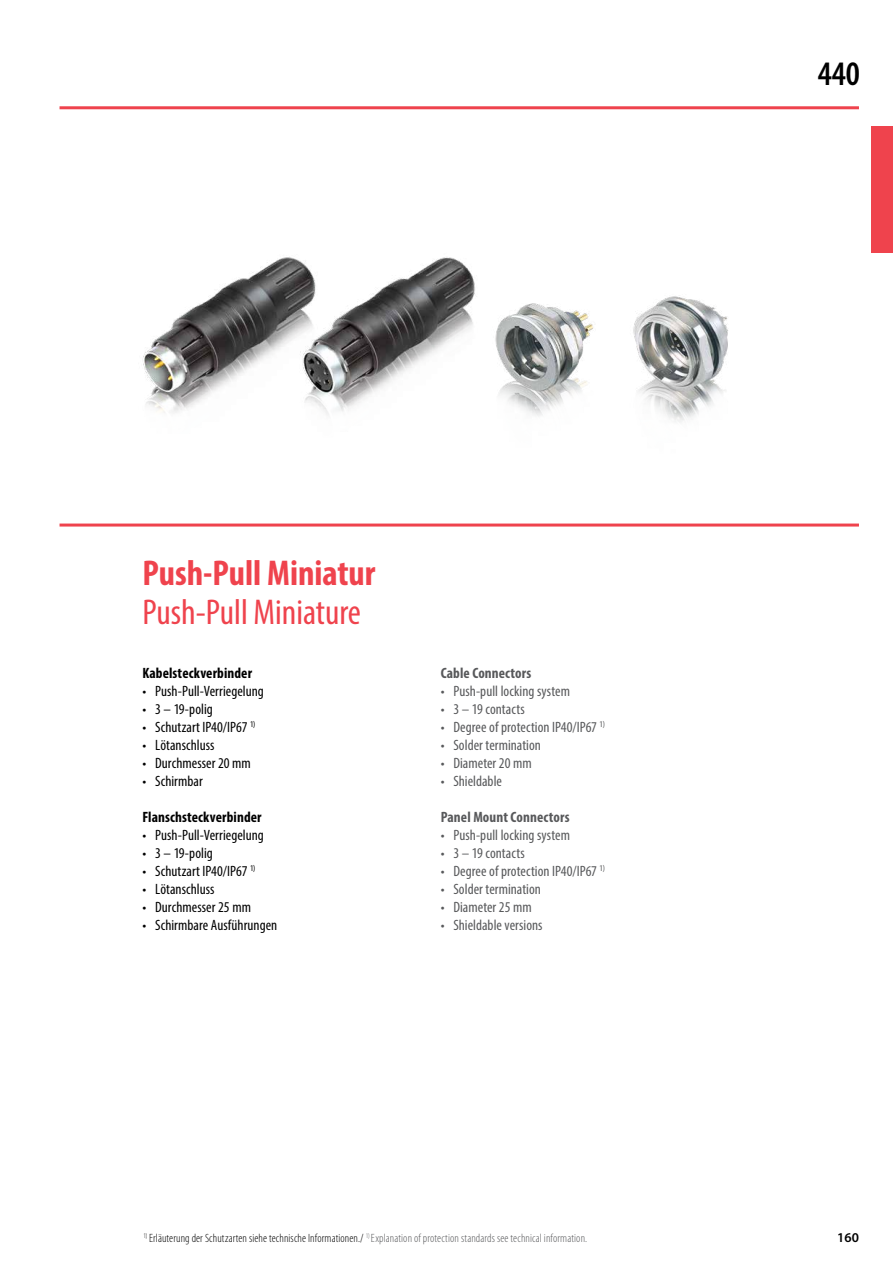
<style>
.page{position:relative;width:893px;height:1263px;background:#fff}
.page>*{position:absolute;margin:0;border:0;box-sizing:border-box;transform-origin:0 0}
.t1{font:condensed 36px "Myriad Pro";color:#ef434d}
.t2{font:700 condensed 36px "Myriad Pro";color:#ef434d}
.t3{font:600 condensed 34.5px "Myriad Pro";color:#000}
.t4{font:condensed 15px "Myriad Pro";letter-spacing:.005em;color:#58595b}
.t5{font:condensed 15px "Myriad Pro";letter-spacing:.005em;color:#000}
.t6{font:700 condensed 15px "Myriad Pro";letter-spacing:.01em;color:#000}
.t7{font:700 condensed 15px "Myriad Pro";letter-spacing:.005em;color:#58595b}
.t8{font:600 13.5px "Myriad Pro";color:#000}
.t9{font:300 condensed 12px "Myriad Pro";letter-spacing:.01em;color:#58595b}
.s1{color:#000}
</style>
<div class="page">
<div style="left:872px;top:126px;width:21px;height:127px;background:#ef434d"></div>
<hr style="left:60px;top:106px;width:799px;height:3px;background:#ef434d">
<hr style="left:60px;top:523px;width:799px;height:3px;background:#ef434d">
<img style="left:143px;top:258px;width:139px;height:155px">
<img style="left:282px;top:257px;width:193px;height:158px">
<img style="left:495px;top:303px;width:99px;height:113px">
<img style="left:633px;top:296px;width:95px;height:126px">
<h1 class="t2" style="left:142px;top:551px;width:234px">Push-Pull Miniatur</h1>
<h1 class="t1" style="left:142px;top:591px;width:220px">Push-Pull Miniature</h1>
<p class="t6" style="left:142px;top:663px;width:111px">Kabelsteckverbinder</p>
<p class="t5" style="left:142px;top:681px;width:123px">• Push-Pull-Verriegelung</p>
<p class="t5" style="left:142px;top:699px;width:72px">• 3 – 19-polig</p>
<p class="t5" style="left:142px;top:717px;width:114px">• Schutzart IP40/IP67 <sup>1)</sup></p>
<p class="t5" style="left:142px;top:735px;width:74px">• Lötanschluss</p>
<p class="t5" style="left:142px;top:753px;width:110px">• Durchmesser 20 mm</p>
<p class="t5" style="left:142px;top:771px;width:62px">• Schirmbar</p>
<p class="t6" style="left:142px;top:807px;width:121px">Flanschsteckverbinder</p>
<p class="t5" style="left:142px;top:825px;width:123px">• Push-Pull-Verriegelung</p>
<p class="t5" style="left:142px;top:843px;width:72px">• 3 – 19-polig</p>
<p class="t5" style="left:142px;top:861px;width:114px">• Schutzart IP40/IP67 <sup>1)</sup></p>
<p class="t5" style="left:142px;top:879px;width:74px">• Lötanschluss</p>
<p class="t5" style="left:142px;top:897px;width:110px">• Durchmesser 25 mm</p>
<p class="t5" style="left:142px;top:915px;width:136px">• Schirmbare Ausführungen</p>
<p class="t7" style="left:441px;top:663px;width:92px">Cable Connectors</p>
<p class="t4" style="left:441px;top:681px;width:131px">• Push-pull locking system</p>
<p class="t4" style="left:441px;top:699px;width:86px">• 3 – 19 contacts</p>
<p class="t4" style="left:441px;top:717px;width:166px">• Degree of protection IP40/IP67 <sup>1)</sup></p>
<p class="t4" style="left:441px;top:735px;width:102px">• Solder termination</p>
<p class="t4" style="left:441px;top:753px;width:92px">• Diameter 20 mm</p>
<p class="t4" style="left:441px;top:771px;width:63px">• Shieldable</p>
<p class="t7" style="left:441px;top:807px;width:130px">Panel Mount Connectors</p>
<p class="t4" style="left:441px;top:825px;width:131px">• Push-pull locking system</p>
<p class="t4" style="left:441px;top:843px;width:86px">• 3 – 19 contacts</p>
<p class="t4" style="left:441px;top:861px;width:166px">• Degree of protection IP40/IP67 <sup>1)</sup></p>
<p class="t4" style="left:441px;top:879px;width:102px">• Solder termination</p>
<p class="t4" style="left:441px;top:897px;width:93px">• Diameter 25 mm</p>
<p class="t4" style="left:441px;top:915px;width:103px">• Shieldable versions</p>
<p class="t9" style="left:144px;top:1231px;width:445px"><sup>1)</sup> <span class="s1">Erläuterung der Schutzarten siehe technische Informationen./</span> <sup>1)</sup> Explanation of protection standards see technical information.</p>
<h2 class="t3" style="left:818px;top:53px;width:44px">440</h2>
<p class="t8" style="left:837px;top:1229px;width:23px">160</p>
</div>
